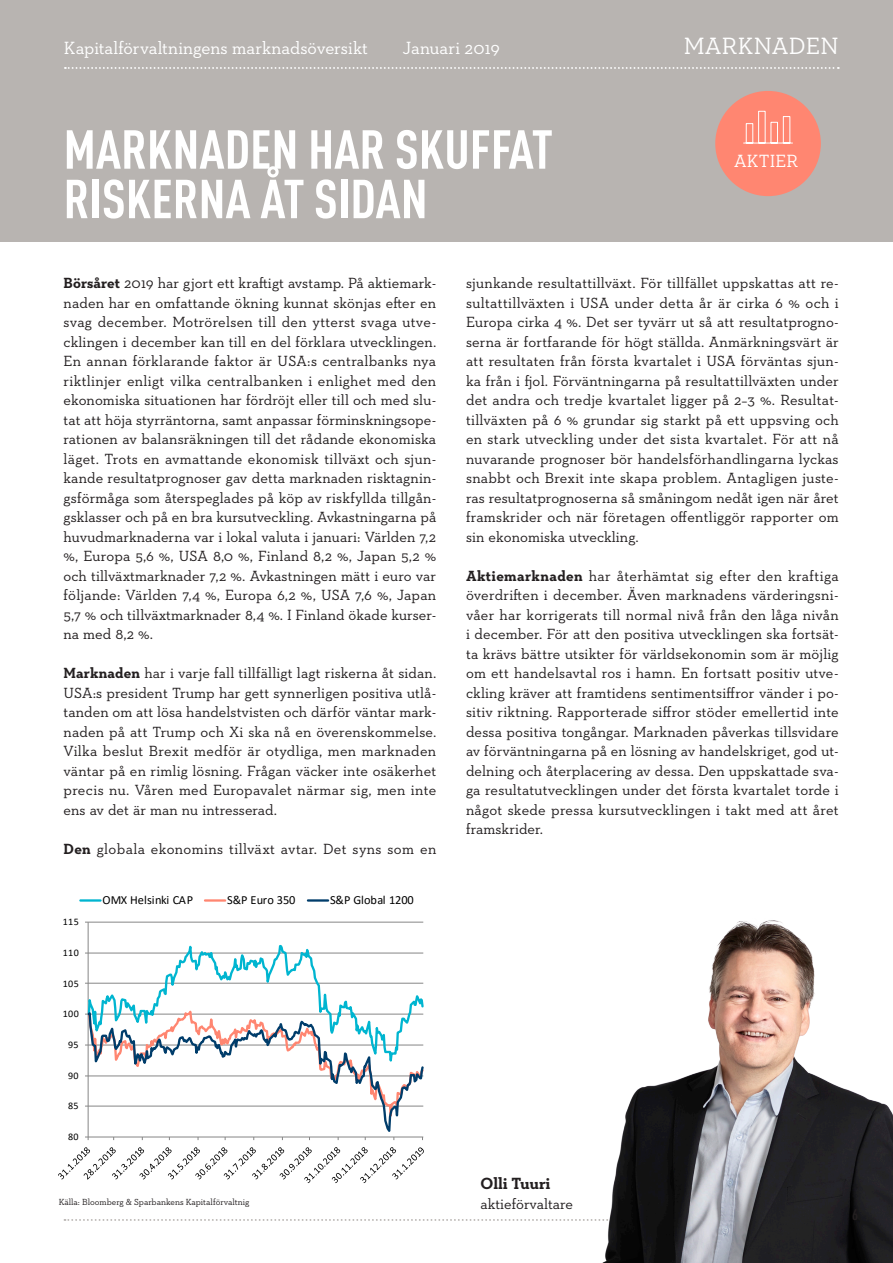
<style>
.page{position:relative;width:893px;height:1263px;background:#fff}
.page>*{position:absolute;margin:0;border:0;box-sizing:border-box;transform-origin:0 0}
.OTSIKKO{font:700 condensed 54px/49.5px "DIN Offc Pro";color:#fff}
.headerin_yläteksti_o{font:24px "Neutraface Slab Text";letter-spacing:.01em;color:#fff}
.t1{font:18px "Neutraface Slab Text";letter-spacing:.005em;color:#fff}
.allekirjoitus{font:700 16.5px "Neutraface Slab Text";letter-spacing:-.005em;color:#231f20}
.LEIPIS{font:15px/19.5px "Neutraface Slab Text";letter-spacing:.005em;color:#231f20;text-align:justify}
.LEIPIS-2{font:15px "Neutraface Slab Text";letter-spacing:.025em;color:#231f20}
.t2{font:700 condensed 15px "DIN Offc Pro";color:#231f20}
.t3{font:12.3px "Calibri";letter-spacing:-.005em;color:#000}
.t4{font:10.05px "Calibri";letter-spacing:.03em;color:#000}
.t5{font:9px "Neutraface Slab Text";color:#231f20}
.s1{font-weight:700}
</style>
<div class="page">
<svg style="left:64px;top:1219px;width:470px;height:2px"></svg>
<div style="left:0;top:0;width:893px;height:242px;background:#b8b4b1"></div>
<div style="left:715px;top:91px;width:106px;height:105px;background:#ff8671;border-radius:50%"></div>
<svg style="left:743px;top:111px;width:50px;height:33px"></svg>
<img style="left:536px;top:920px;width:357px;height:343px">
<hr style="left:88px;top:922px;width:335px;height:1px;background:#868686">
<hr style="left:88px;top:922px;width:1px;height:215px;background:#868686">
<svg style="left:88px;top:928px;width:336px;height:71px"></svg>
<svg style="left:88px;top:999px;width:336px;height:9px"></svg>
<svg style="left:85px;top:1008px;width:339px;height:132px"></svg>
<svg style="left:58px;top:1147px;width:366px;height:36px"></svg>
<hr style="left:80px;top:899px;width:21px;height:3px;background:#00b5d0">
<hr style="left:205px;top:899px;width:20px;height:3px;background:#ff8671">
<hr style="left:308px;top:899px;width:20px;height:3px;background:#003d6b">
<svg style="left:65px;top:67px;width:774px;height:2px"></svg>
<p class="t1" style="left:64px;top:37px;width:306px">Kapitalförvaltningens marknadsöversikt</p>
<p class="t1" style="left:403px;top:37px;width:99px">Januari 2019</p>
<p class="headerin_yläteksti_o" style="left:684px;top:31px;width:157px">MARKNADEN</p>
<p class="OTSIKKO" style="left:64px;top:121px;width:491px">MARKNADEN HAR SKUFFAT<br>RISKERNA ÅT SIDAN</p>
<p class="t1" style="left:734px;top:150px;width:66px">AKTIER</p>
<p class="LEIPIS" style="left:64px;top:273px;width:374px"><span class="s1">Börsåret</span> 2019 har gjort ett kraftigt avstamp. På aktiemark&shy;naden har en omfattande ökning kunnat skönjas efter en svag december. Motrörelsen till den ytterst svaga utve&shy;cklingen i december kan till en del förklara utvecklingen.<br>En annan förklarande faktor är USA:s centralbanks nya riktlinjer enligt vilka centralbanken i enlighet med den ekonomiska situationen har fördröjt eller till och med slu&shy;tat att höja styrräntorna, samt anpassar förminskningsope&shy;rationen av balansräkningen till det rådande ekonomiska läget. Trots en avmattande ekonomisk tillväxt och sjun&shy;kande resultatprognoser gav detta marknaden risktagnin&shy;gsförmåga som återspeglades på köp av riskfyllda tillgån&shy;gsklasser och på en bra kursutveckling. Avkastningarna på huvudmarknaderna var i lokal valuta i januari: Världen 7,2 %, Europa 5,6 %, USA 8,0 %, Finland 8,2 %, Japan 5,2 % och tillväxtmarknader 7,2 %. Avkastningen mätt i euro var följande: Världen 7,4 %, Europa 6,2 %, USA 7,6 %, Japan 5,7 % och tillväxtmarknader 8,4 %. I Finland ökade kurser&shy;na med 8,2 %.</p>
<p class="LEIPIS" style="left:64px;top:663px;width:374px"><span class="s1">Marknaden</span> har i varje fall tillfälligt lagt riskerna åt sidan.<br>USA:s president Trump har gett synnerligen positiva utlå&shy;tanden om att lösa handelstvisten och därför väntar mark&shy;naden på att Trump och Xi ska nå en överenskommelse.<br>Vilka beslut Brexit medför är otydliga, men marknaden väntar på en rimlig lösning. Frågan väcker inte osäkerhet precis nu. Våren med Europavalet närmar sig, men inte ens av det är man nu intresserad.</p>
<p class="LEIPIS-2" style="left:64px;top:839px;width:374px"><span class="s1">Den</span> globala ekonomins tillväxt avtar. Det syns som en</p>
<p class="t4" style="left:63px;top:915px;width:17px">115</p>
<p class="t4" style="left:63px;top:946px;width:17px">110</p>
<p class="t4" style="left:63px;top:976px;width:17px">105</p>
<p class="t4" style="left:63px;top:1007px;width:17px">100</p>
<p class="t4" style="left:68px;top:1038px;width:12px">95</p>
<p class="t4" style="left:68px;top:1068px;width:12px">90</p>
<p class="t4" style="left:68px;top:1099px;width:12px">85</p>
<p class="t4" style="left:68px;top:1130px;width:12px">80</p>
<p class="t3" style="left:102px;top:891px;width:92px">OMX Helsinki CAP</p>
<p class="t3" style="left:227px;top:891px;width:70px">S&amp;P Euro 350</p>
<p class="t3" style="left:330px;top:891px;width:85px">S&amp;P Global 1200</p>
<p class="t5" style="left:59px;top:1196px;width:192px">Källa: Bloomberg &amp; Sparbankens Kapitalförvaltnig</p>
<p class="LEIPIS" style="left:466px;top:273px;width:374px">sjunkande resultattillväxt. För tillfället uppskattas att re&shy;sultattillväxten i USA under detta år är cirka 6 % och i Europa cirka 4 %. Det ser tyvärr ut så att resultatprogno&shy;serna är fortfarande för högt ställda. Anmärkningsvärt är att resultaten från första kvartalet i USA förväntas sjun&shy;ka från i fjol. Förväntningarna på resultattillväxten under det andra och tredje kvartalet ligger på 2–3 %. Resultat&shy;tillväxten på 6 % grundar sig starkt på ett uppsving och en stark utveckling under det sista kvartalet. För att nå nuvarande prognoser bör handelsförhandlingarna lyckas snabbt och Brexit inte skapa problem. Antagligen juste&shy;ras resultatprognoserna så småningom nedåt igen när året framskrider och när företagen offentliggör rapporter om sin ekonomiska utveckling.</p>
<p class="LEIPIS" style="left:466px;top:566px;width:374px"><span class="s1">Aktiemarknaden</span> har återhämtat sig efter den kraftiga överdriften i december. Även marknadens värderingsni&shy;våer har korrigerats till normal nivå från den låga nivån i december. För att den positiva utvecklingen ska fortsät&shy;ta krävs bättre utsikter för världsekonomin som är möjlig om ett handelsavtal ros i hamn. En fortsatt positiv utve&shy;ckling kräver att framtidens sentimentsiffror vänder i po&shy;sitiv riktning. Rapporterade siffror stöder emellertid inte dessa positiva tongångar. Marknaden påverkas tillsvidare av förväntningarna på en lösning av handelskriget, god ut&shy;delning och återplacering av dessa. Den uppskattade sva&shy;ga resultatutvecklingen under det första kvartalet torde i något skede pressa kursutvecklingen i takt med att året framskrider.</p>
<p class="allekirjoitus" style="left:480px;top:1173px;width:72px">Olli Tuuri</p>
<p class="LEIPIS" style="left:480px;top:1194px;width:94px">aktieförvaltare</p>
<p class="t2" style="left:852px;top:1204px;width:8px">6</p>
</div>
